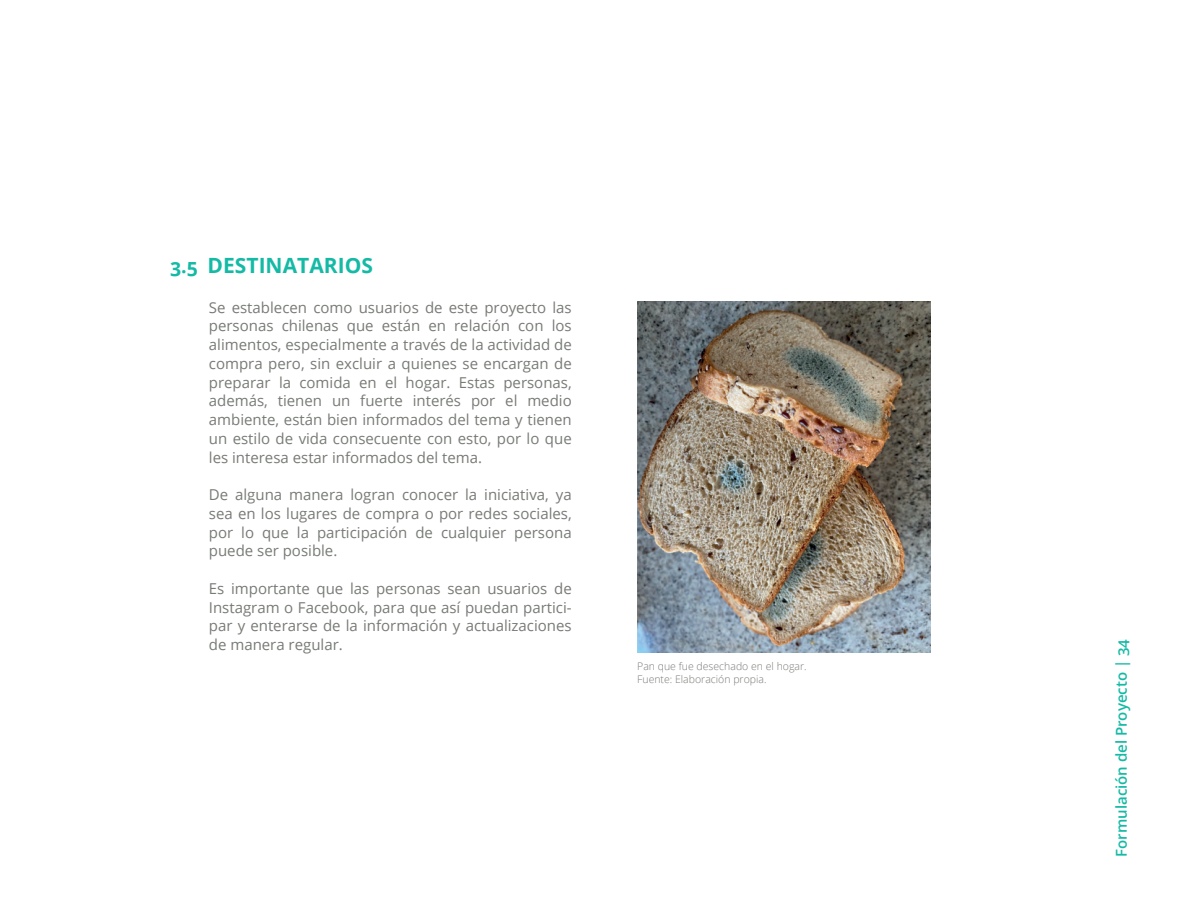
<style>
.page{position:relative;width:1188px;height:918px;background:#fff}
.page>*{position:absolute;margin:0;border:0;box-sizing:border-box;transform-origin:0 0}
.t1{font:700 21px "Open Sans";color:#14baa5}
.t2{font:700 19.5px "Open Sans";color:#14baa5}
.t3{font:15px/18.8px "Open Sans";color:#777b75;text-align:justify}
.t4{font:600 15px "Open Sans";color:#14baa5}
.t5{font:300 10.5px/13.5px "Open Sans";color:#777b75}
</style>
<div class="page">
<img style="left:637px;top:301px;width:293px;height:351px">
<h2 class="t2" style="left:170px;top:252px;width:29px">3.5</h2>
<h1 class="t1" style="left:208px;top:250px;width:167px">DESTINATARIOS</h1>
<p class="t3" style="left:209px;top:297px;width:364px">Se establecen como usuarios de este proyecto las personas chilenas que están en relación con los alimentos, especialmente a través de la actividad de compra pero, sin excluir a quienes se encargan de preparar la comida en el hogar. Estas personas, además, tienen un fuerte interés por el medio ambiente, están bien informados del tema y tienen un estilo de vida consecuente con esto, por lo que les interesa estar informados del tema.</p>
<p class="t3" style="left:209px;top:485px;width:364px">De alguna manera logran conocer la iniciativa, ya sea en los lugares de compra o por redes sociales, por lo que la participación de cualquier persona puede ser posible.</p>
<p class="t3" style="left:209px;top:579px;width:364px">Es importante que las personas sean usuarios de Instagram o Facebook, para que así puedan partici&shy;par y enterarse de la información y actualizaciones de manera regular.</p>
<p class="t5" style="left:637px;top:659px;width:171px">Pan que fue desechado en el hogar.<br>Fuente: Elaboración propia.</p>
<p class="t4" style="left:1111px;top:857px;width:219px;rotate:-90deg">Formulación del Proyecto | 34</p>
</div>
